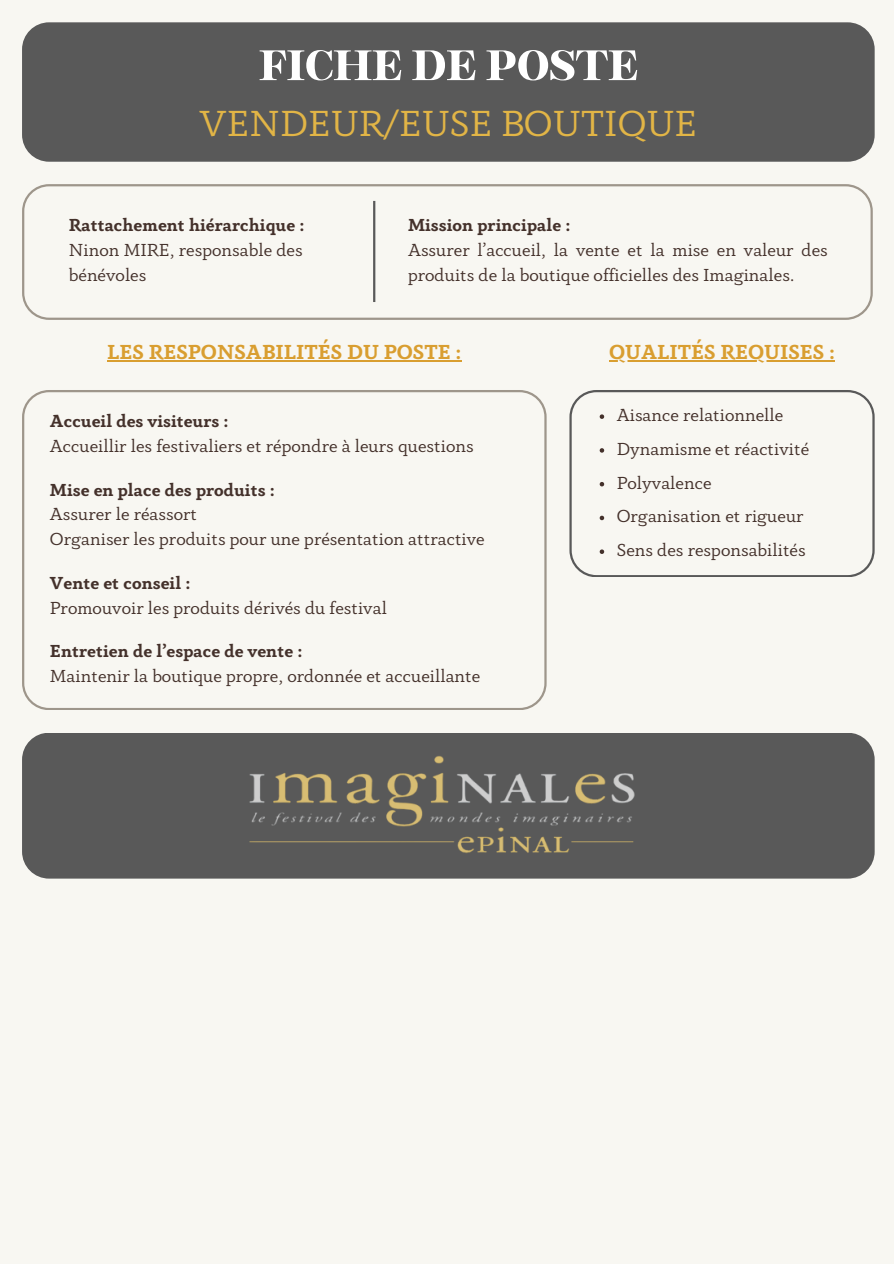
<style>
.page{position:relative;width:894px;height:1264px;background:#fff}
.page>*{position:absolute;margin:0;border:0;box-sizing:border-box;transform-origin:0 0}
.t1{font:700 52.5px "Binggo Wood Display";color:#fff}
.t2{font:37.5px "Anaphora";color:#e2b546}
.t3{font:700 21px "Anaphora";color:#d99e30}
.t4{font:18px/24.8px "Anaphora";color:#44312b}
.t5{font:700 18px "Anaphora";color:#44312b}
</style>
<div class="page">
<div style="left:0;top:0;width:893px;height:1263px;background:#f8f7f2"></div>
<div style="left:22px;top:22px;width:852px;height:140px;background:#595959;border-radius:27px"></div>
<svg style="left:22px;top:184px;width:850px;height:136px"></svg>
<hr style="left:373px;top:201px;width:2px;height:101px;background:#595959">
<svg style="left:22px;top:390px;width:524px;height:319px"></svg>
<div style="left:22px;top:732px;width:852px;height:146px;background:#595959;border-radius:27px"></div>
<svg style="left:569px;top:390px;width:305px;height:187px"></svg>
<hr style="left:107px;top:360px;width:354px;height:2px;background:#d99e30">
<svg style="left:599px;top:414px;width:5px;height:5px"></svg>
<svg style="left:599px;top:448px;width:5px;height:4px"></svg>
<svg style="left:599px;top:482px;width:5px;height:4px"></svg>
<svg style="left:599px;top:515px;width:5px;height:5px"></svg>
<svg style="left:599px;top:549px;width:5px;height:5px"></svg>
<hr style="left:609px;top:360px;width:225px;height:2px;background:#d99e30">
<img style="left:249px;top:756px;width:386px;height:97px">
<h1 class="t1" style="left:259px;top:39px;width:380px">FICHE DE POSTE</h1>
<h1 class="t2" style="left:199px;top:109px;width:499px">VENDEUR/EUSE BOUTIQUE</h1>
<p class="t5" style="left:69px;top:218px;width:237px">Rattachement hiérarchique :</p>
<p class="t4" style="left:69px;top:239px;width:235px">Ninon MIRE, responsable des bénévoles</p>
<p class="t5" style="left:408px;top:218px;width:164px">Mission principale :</p>
<h2 class="t4" style="left:408px;top:239px;width:421px">Assurer l’accueil, la vente et la mise en valeur des produits de la boutique officielles des Imaginales.</h2>
<h2 class="t3" style="left:107px;top:344px;width:355px">LES RESPONSABILITÉS DU POSTE :</h2>
<p class="t5" style="left:50px;top:414px;width:180px">Accueil des visiteurs :</p>
<p class="t4" style="left:50px;top:435px;width:425px">Accueillir les festivaliers et répondre à leurs questions</p>
<p class="t5" style="left:50px;top:482px;width:226px">Mise en place des produits :</p>
<p class="t4" style="left:50px;top:503px;width:149px">Assurer le réassort</p>
<p class="t4" style="left:50px;top:528px;width:436px">Organiser les produits pour une présentation attractive</p>
<p class="t5" style="left:50px;top:575px;width:142px">Vente et conseil :</p>
<p class="t4" style="left:50px;top:596px;width:338px">Promouvoir les produits dérivés du festival</p>
<p class="t5" style="left:50px;top:644px;width:254px">Entretien de l’espace de vente :</p>
<p class="t4" style="left:50px;top:665px;width:432px">Maintenir la boutique propre, ordonnée et accueillante</p>
<p class="t3" style="left:609px;top:344px;width:227px">QUALITÉS REQUISES :</p>
<p class="t4" style="left:616px;top:404px;width:168px">Aisance relationnelle</p>
<p class="t4" style="left:616px;top:438px;width:194px">Dynamisme et réactivité</p>
<p class="t4" style="left:616px;top:471px;width:96px">Polyvalence</p>
<p class="t4" style="left:616px;top:505px;width:188px">Organisation et rigueur</p>
<p class="t4" style="left:616px;top:539px;width:190px">Sens des responsabilités</p>
</div>
